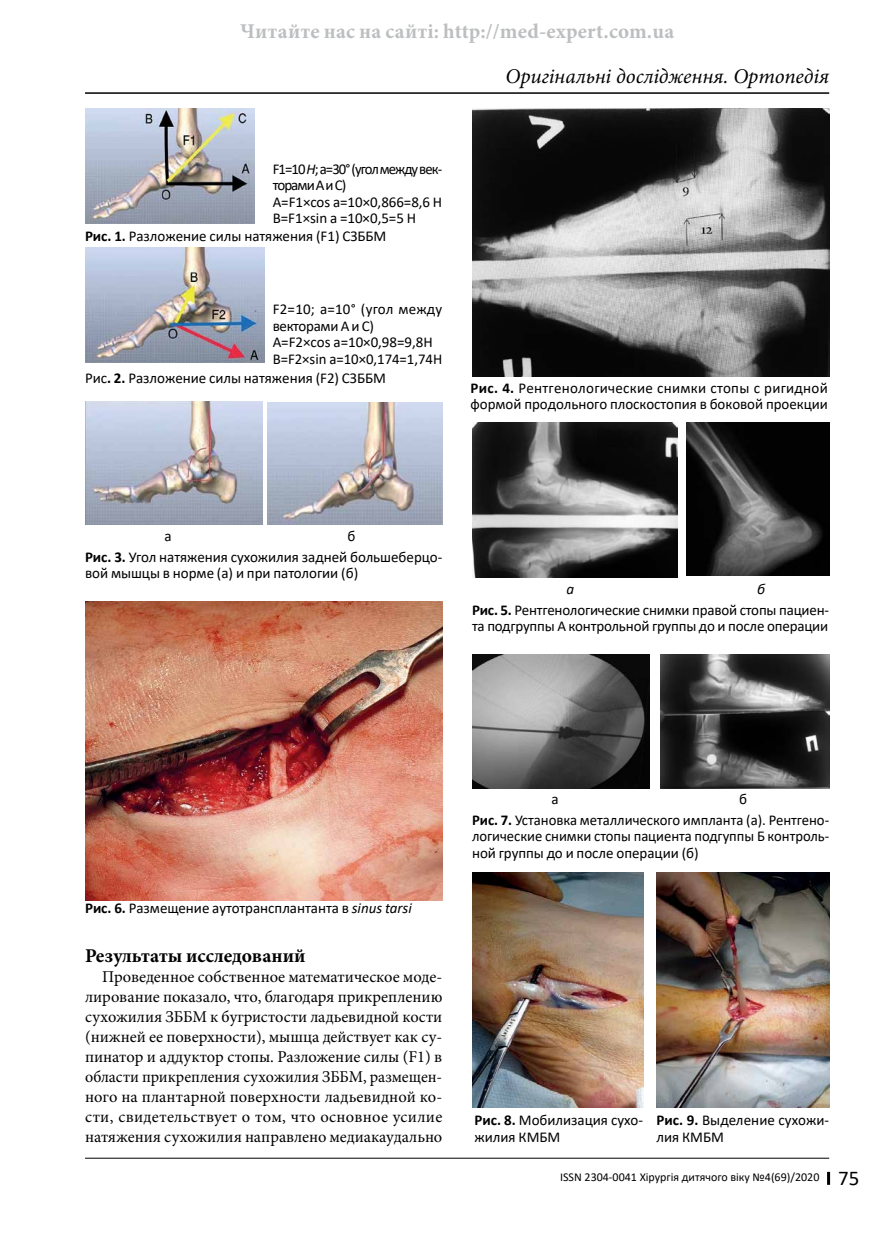
<style>
.page{position:relative;width:893px;height:1234px;background:#fff}
.page>*{position:absolute;margin:0;border:0;box-sizing:border-box;transform-origin:0 0}
.t1{font:700 21px "Minion Pro";letter-spacing:.01em;color:#bcbec0}
.t2{font:italic 21px "Minion Pro";color:#000}
.t3{font:700 19.5px "Minion Pro";color:#000}
.t4{font:16.5px/20px "Minion Pro";color:#000;text-align:justify}
.t5{font:15px/16.5px "Calibri";letter-spacing:-.005em;color:#000}
.t6{font:15px/16.5px "Calibri";letter-spacing:-.06em;color:#000}
.t7{font:italic 15px "Calibri";color:#000}
.t8{font:12px "Calibri";color:#000}
.s1{font-style:italic}
.s2{font-weight:700}
.s3{font-size:21px}
</style>
<div class="page">
<hr style="left:85px;top:92px;width:744px;height:2px;background:#000">
<svg style="left:827px;top:1171px;width:3px;height:13px"></svg>
<hr style="left:85px;top:1157px;width:744px;height:1px;background:#000">
<img style="left:85px;top:401px;width:178px;height:123px">
<img style="left:268px;top:402px;width:174px;height:122px">
<img style="left:85px;top:248px;width:179px;height:114px">
<img style="left:85px;top:109px;width:170px;height:114px">
<img style="left:472px;top:108px;width:357px;height:268px">
<img style="left:472px;top:422px;width:206px;height:155px">
<img style="left:687px;top:422px;width:142px;height:153px">
<img style="left:85px;top:601px;width:357px;height:299px">
<img style="left:472px;top:654px;width:177px;height:134px">
<img style="left:661px;top:654px;width:168px;height:134px">
<img style="left:656px;top:872px;width:173px;height:235px">
<img style="left:472px;top:872px;width:171px;height:235px">
<h1 class="t1" style="left:240px;top:16px;width:435px">Читайте нас на сайті: http://med-expert.com.ua</h1>
<h1 class="t2" style="left:506px;top:62px;width:325px">Оригінальні дослідження. Ортопедія</h1>
<p class="t6" style="left:273px;top:160px;width:171px">F1=10<span class="s1">Н</span>; а=30° (угол между век&shy;торами А и С)<br>А=F1×cos a=10×0,866=8,6 Н<br>B=F1×sin a =10×0,5=5 Н</p>
<p class="t5" style="left:85px;top:227px;width:303px"><span class="s2">Рис. 1.</span> Разложение силы натяжения (F1) СЗББМ</p>
<p class="t5" style="left:273px;top:300px;width:171px">F2=10; а=10° (угол между векторами А и С)<br>А=F2×cos a=10×0,98=9,8Н<br>B=F2×sin a=10×0,174=1,74Н</p>
<p class="t5" style="left:85px;top:369px;width:302px">Рис<span class="s2">. 2.</span> Разложение силы натяжения (F2) СЗББМ</p>
<p class="t5" style="left:471px;top:379px;width:359px"><span class="s2">Рис. 4.</span> Рентгенологические снимки стопы с ригидной формой продольного плоскостопия в боковой проекции</p>
<p class="t5" style="left:85px;top:525px;width:359px;line-height:20.7px;text-indent:262px">б<br><span class="s2">Рис. 3.</span> Угол натяжения сухожилия задней большеберцо-</p>
<p class="t5" style="left:85px;top:564px;width:275px">вой мышцы в норме (а) и при патологии (б)</p>
<p class="t5" style="left:165px;top:527px;width:9px">а</p>
<p class="t5" style="left:472px;top:578px;width:359px;line-height:20.7px;text-indent:285px"><span class="s1">б<br></span><span class="s2">Рис. 5.</span> Рентгенологические снимки правой стопы пациен-</p>
<p class="t5" style="left:472px;top:617px;width:358px">та подгруппы А контрольной группы до и после операции</p>
<p class="t7" style="left:566px;top:578px;width:9px">а</p>
<p class="t5" style="left:85px;top:899px;width:328px"><span class="s2">Рис. 6.</span> Размещение аутотрансплантанта в <span class="s1">sinus tarsi</span></p>
<h2 class="t3" style="left:85px;top:941px;width:222px">Результаты исследований</h2>
<p class="t4" style="left:85px;top:966px;width:359px;text-indent:17px">Проведенное собственное математическое моде&shy;лирование показало, что, благодаря прикреплению сухожилия ЗББМ к бугристости ладьевидной кости (нижней ее поверхности), мышца действует как су&shy;пинатор и аддуктор стопы. Разложение силы (F1) в области прикрепления сухожилия ЗББМ, размещен&shy;ного на плантарной поверхности ладьевидной ко&shy;сти, свидетельствует о том, что основное усилие натяжения сухожилия направлено медиакаудально</p>
<p class="t5" style="left:472px;top:788px;width:359px;line-height:20.7px;text-indent:267px">б<br><span class="s2">Рис. 7.</span> Установка металлического импланта (а). Рентгено-</p>
<p class="t5" style="left:472px;top:827px;width:359px">логические снимки стопы пациента подгуппы Б контроль&shy;ной группы до и после операции (б)</p>
<p class="t5" style="left:551px;top:790px;width:9px">а</p>
<p class="t5" style="left:475px;top:1111px;width:170px"><span class="s2">Рис. 8.</span> Мобилизация сухо&shy;жилия КМБМ</p>
<p class="t5" style="left:656px;top:1111px;width:174px"><span class="s2">Рис. 9.</span> Выделение сухожи&shy;лия КМБМ</p>
<p class="t8" style="left:560px;top:1167px;width:301px">ISSN 2304-0041 Хірургія дитячого віку №4(69)/2020 <span class="s3">75</span></p>
</div>
